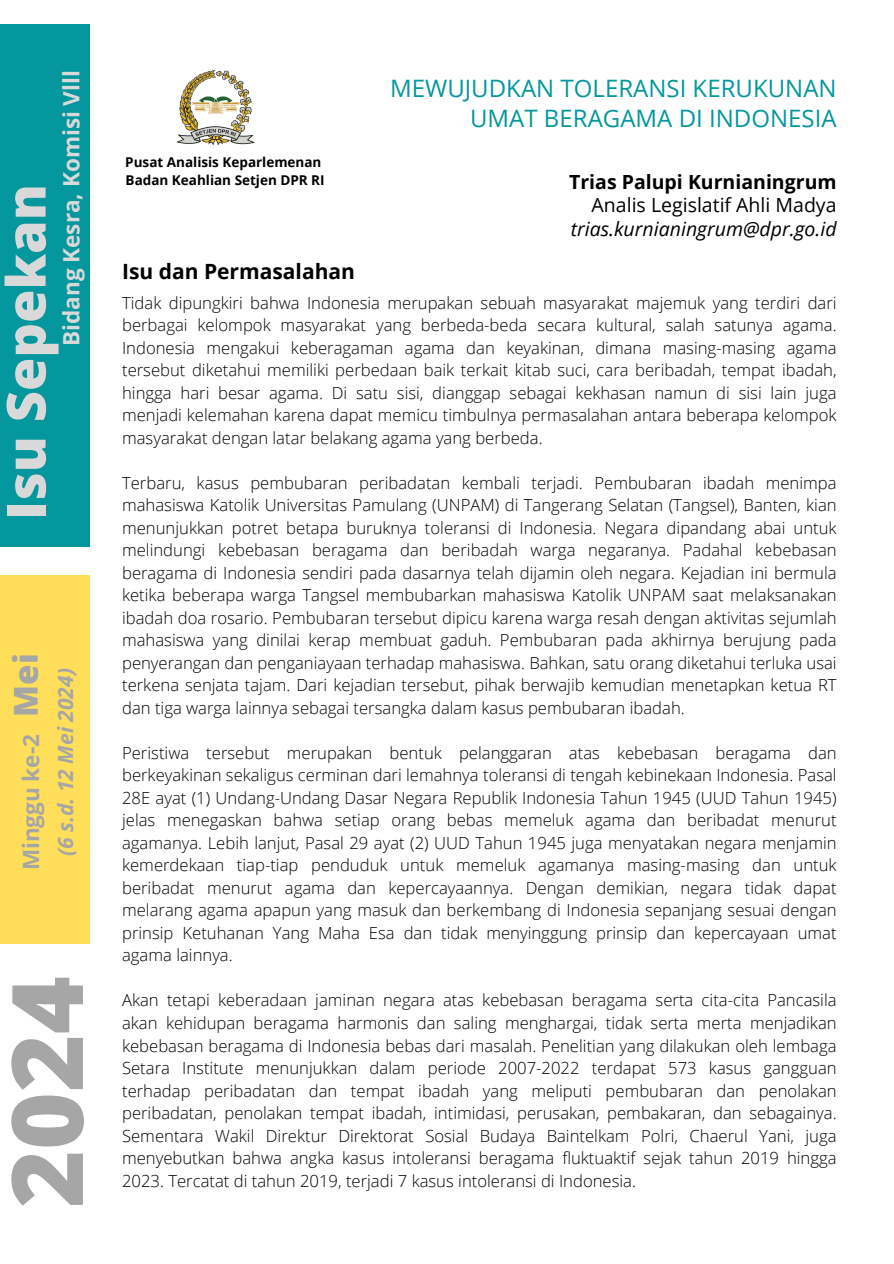
<style>
.page{position:relative;width:894px;height:1264px;background:#fff}
.page>*{position:absolute;margin:0;border:0;box-sizing:border-box;transform-origin:0 0}
.t1{font:800 98.85px "Open Sans";color:#a6a6a6}
.t2{font:800 54px "Open Sans";color:#d9d9d9}
.t3{font:800 33px "Open Sans";color:#a6a6a6}
.t4{font:24px/30.3px "Open Sans";color:#04979d;text-align:right}
.t5{font:700 22.5px "Open Sans";color:#d9d9d9}
.t6{font:700 22.5px "Open Sans";color:#a6a6a6}
.t7{font:700 21px "Open Sans";color:#000}
.t8{font:italic 700 21px "Open Sans";color:#a6a6a6}
.t9{font:italic 19.5px "Open Sans";color:#000}
.t10{font:19.5px "Open Sans";color:#000}
.t11{font:700 19.5px "Open Sans";color:#000}
.t12{font:300 16.65px/22.5px "Open Sans";color:#000;text-align:justify}
.t13{font:700 13.5px "Open Sans";color:#000}
</style>
<div class="page">
<div style="left:0;top:25px;width:89px;height:522px;background:#04979d"></div>
<div style="left:0;top:575px;width:89px;height:368px;background:#ffde59"></div>
<img style="left:176px;top:70px;width:79px;height:75px">
<p class="t5" style="left:55px;top:346px;width:277px;rotate:-90deg">Bidang Kesra, Komisi Vlll</p>
<p class="t2" style="left:-12px;top:520px;width:337px;rotate:-90deg">Isu Sepekan</p>
<p class="t3" style="left:2px;top:716px;width:65px;rotate:-90deg">Mei</p>
<p class="t6" style="left:15px;top:870px;width:138px;rotate:-90deg">Minggu ke-2</p>
<p class="t8" style="left:51px;top:856px;width:191px;rotate:-90deg">(6 s.d. 12 Mei 2024)</p>
<h1 class="t1" style="left:-23px;top:1207px;width:233px;rotate:-90deg">2024</h1>
<p class="t13" style="left:125px;top:152px;width:198px">Pusat Analisis Keparlemenan</p>
<h6 class="t13" style="left:126px;top:170px;width:200px">Badan Keahlian Setjen DPR RI</h6>
<h4 class="t7" style="left:122px;top:256px;width:234px">Isu dan Permasalahan</h4>
<p class="t4" style="left:390px;top:72px;width:448px">MEWUJUDKAN TOLERANSI KERUKUNAN<br>UMAT BERAGAMA DI INDONESIA</p>
<p class="t11" style="left:569px;top:168px;width:269px">Trias Palupi Kurnianingrum</p>
<p class="t10" style="left:591px;top:191px;width:246px">Analis Legislatif Ahli Madya</p>
<p class="t9" style="left:570px;top:215px;width:267px">trias.kurnianingrum@dpr.go.id</p>
<h5 class="t12" style="left:122px;top:291px;width:715px">Tidak dipungkiri bahwa Indonesia merupakan sebuah masyarakat majemuk yang terdiri dari berbagai kelompok masyarakat yang berbeda-beda secara kultural, salah satunya agama.<br>Indonesia mengakui keberagaman agama dan keyakinan, dimana masing-masing agama tersebut diketahui memiliki perbedaan baik terkait kitab suci, cara beribadah, tempat ibadah, hingga hari besar agama. Di satu sisi, dianggap sebagai kekhasan namun di sisi lain juga menjadi kelemahan karena dapat memicu timbulnya permasalahan antara beberapa kelompok masyarakat dengan latar belakang agama yang berbeda.</h5>
<h3 class="t12" style="left:122px;top:471px;width:715px">Terbaru, kasus pembubaran peribadatan kembali terjadi. Pembubaran ibadah menimpa mahasiswa Katolik Universitas Pamulang (UNPAM) di Tangerang Selatan (Tangsel), Banten, kian menunjukkan potret betapa buruknya toleransi di Indonesia. Negara dipandang abai untuk melindungi kebebasan beragama dan beribadah warga negaranya. Padahal kebebasan beragama di Indonesia sendiri pada dasarnya telah dijamin oleh negara. Kejadian ini bermula ketika beberapa warga Tangsel membubarkan mahasiswa Katolik UNPAM saat melaksanakan ibadah doa rosario. Pembubaran tersebut dipicu karena warga resah dengan aktivitas sejumlah mahasiswa yang dinilai kerap membuat gaduh. Pembubaran pada akhirnya berujung pada penyerangan dan penganiayaan terhadap mahasiswa. Bahkan, satu orang diketahui terluka usai terkena senjata tajam. Dari kejadian tersebut, pihak berwajib kemudian menetapkan ketua RT dan tiga warga lainnya sebagai tersangka dalam kasus pembubaran ibadah.</h3>
<h5 class="t12" style="left:122px;top:741px;width:715px">Peristiwa tersebut merupakan bentuk pelanggaran atas kebebasan beragama dan berkeyakinan sekaligus cerminan dari lemahnya toleransi di tengah kebinekaan Indonesia. Pasal 28E ayat (1) Undang-Undang Dasar Negara Republik Indonesia Tahun 1945 (UUD Tahun 1945) jelas menegaskan bahwa setiap orang bebas memeluk agama dan beribadat menurut agamanya. Lebih lanjut, Pasal 29 ayat (2) UUD Tahun 1945 juga menyatakan negara menjamin kemerdekaan tiap-tiap penduduk untuk memeluk agamanya masing-masing dan untuk beribadat menurut agama dan kepercayaannya. Dengan demikian, negara tidak dapat melarang agama apapun yang masuk dan berkembang di Indonesia sepanjang sesuai dengan prinsip Ketuhanan Yang Maha Esa dan tidak menyinggung prinsip dan kepercayaan umat agama lainnya.</h5>
<h6 class="t12" style="left:122px;top:988px;width:715px">Akan tetapi keberadaan jaminan negara atas kebebasan beragama serta cita-cita Pancasila akan kehidupan beragama harmonis dan saling menghargai, tidak serta merta menjadikan kebebasan beragama di Indonesia bebas dari masalah. Penelitian yang dilakukan oleh lembaga Setara Institute menunjukkan dalam periode 2007-2022 terdapat 573 kasus gangguan terhadap peribadatan dan tempat ibadah yang meliputi pembubaran dan penolakan peribadatan, penolakan tempat ibadah, intimidasi, perusakan, pembakaran, dan sebagainya.<br>Sementara Wakil Direktur Direktorat Sosial Budaya Baintelkam Polri, Chaerul Yani, juga menyebutkan bahwa angka kasus intoleransi beragama fluktuaktif sejak tahun 2019 hingga</h6>
<h6 class="t12" style="left:122px;top:1168px;width:515px">2023. Tercatat di tahun 2019, terjadi 7 kasus intoleransi di Indonesia.</h6>
</div>
